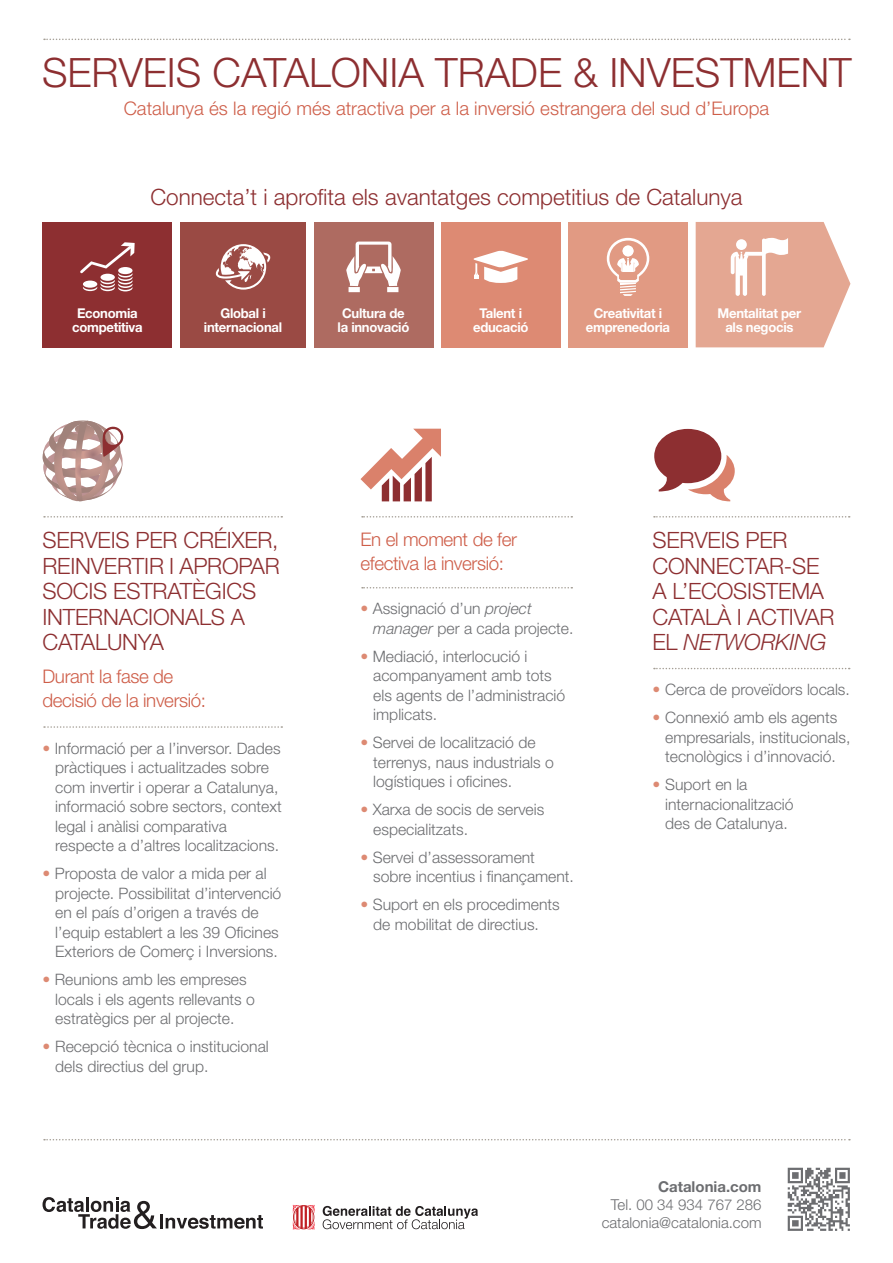
<style>
.page{position:relative;width:893px;height:1263px;background:#fff}
.page>*{position:absolute;margin:0;border:0;box-sizing:border-box;transform-origin:0 0}
.t1{font:300 40.5px "Helvetica Neue LT Std";color:#8d2f31}
.t2{font:300 22.5px/25.5px "Helvetica Neue LT Std";letter-spacing:-.01em;color:#8d2f31}
.t3{font:300 18.75px "Helvetica Neue LT Std";color:#ce5e49}
.t4{font:300 18.75px/24px "Helvetica Neue LT Std";letter-spacing:-.02em;color:#ce5e49}
.t5{font:300 15.75px/19.5px "Helvetica Neue LT Std";color:#6c6d70}
.t6{font:300 15px "Helvetica Neue LT Std";color:#6c6d70}
.t7{font:700 15px "Helvetica Neue LT Std";color:#6c6d70}
.t8{font:700 13.5px/13.5px "Helvetica Neue LT Std";letter-spacing:-.02em;color:#fff;text-align:center}
.s1{color:#dd8a73}
.s2{font-style:italic}
</style>
<div class="page">
<svg style="left:44px;top:39px;width:806px;height:1px"></svg>
<svg style="left:44px;top:1139px;width:806px;height:1px"></svg>
<img style="left:788px;top:1168px;width:62px;height:63px">
<svg style="left:44px;top:516px;width:238px;height:1px"></svg>
<svg style="left:44px;top:726px;width:238px;height:2px"></svg>
<svg style="left:43px;top:420px;width:81px;height:81px"></svg>
<svg style="left:362px;top:516px;width:210px;height:1px"></svg>
<svg style="left:362px;top:587px;width:210px;height:1px"></svg>
<svg style="left:360px;top:429px;width:81px;height:72px"></svg>
<svg style="left:654px;top:516px;width:196px;height:1px"></svg>
<svg style="left:654px;top:668px;width:196px;height:1px"></svg>
<svg style="left:654px;top:429px;width:81px;height:72px"></svg>
<div style="left:180px;top:222px;width:126px;height:125px;background:#9a4a44"></div>
<div style="left:43px;top:222px;width:129px;height:125px;background:#8d2f31"></div>
<div style="left:314px;top:222px;width:119px;height:125px;background:#ae6b61"></div>
<div style="left:441px;top:222px;width:119px;height:125px;background:#dd8a73"></div>
<div style="left:568px;top:222px;width:120px;height:125px;background:#e19a83"></div>
<svg style="left:215px;top:244px;width:56px;height:46px"></svg>
<svg style="left:473px;top:251px;width:55px;height:32px"></svg>
<svg style="left:607px;top:238px;width:42px;height:58px"></svg>
<svg style="left:696px;top:222px;width:154px;height:125px;background:#e7b3a1"></svg>
<svg style="left:346px;top:242px;width:55px;height:50px"></svg>
<svg style="left:80px;top:242px;width:55px;height:49px"></svg>
<hr style="left:160px;top:1214px;width:3px;height:14px;background:#231f20">
<svg style="left:166px;top:1215px;width:97px;height:14px"></svg>
<svg style="left:43px;top:1197px;width:114px;height:32px"></svg>
<svg style="left:323px;top:1206px;width:155px;height:23px"></svg>
<svg style="left:293px;top:1205px;width:22px;height:25px"></svg>
<p class="t1" style="left:42px;top:48px;width:811px">SERVEIS CATALONIA TRADE &amp; INVESTMENT</p>
<p class="t3" style="left:124px;top:97px;width:647px">Catalunya és la regió més atractiva per a la inversió estrangera del sud d’Europa</p>
<p class="t2" style="left:150px;top:184px;width:594px">Connecta’t i aprofita els avantatges competitius de Catalunya</p>
<p class="t8" style="left:72px;top:306px;width:72px">Economia competitiva</p>
<p class="t8" style="left:586px;top:306px;width:86px">Creativitat i emprenedoria</p>
<p class="t8" style="left:204px;top:306px;width:80px">Global i internacional</p>
<p class="t8" style="left:338px;top:306px;width:73px">Cultura de la innovació</p>
<p class="t8" style="left:718px;top:306px;width:85px">Mentalitat per als negocis</p>
<p class="t8" style="left:473px;top:306px;width:57px">Talent i educació</p>
<p class="t2" style="left:43px;top:527px;width:239px">SERVEIS PER CRÉIXER,<br>REINVERTIR I APROPAR<br>SOCIS ESTRATÈGICS<br>INTERNACIONALS A<br>CATALUNYA</p>
<p class="t4" style="left:360px;top:526px;width:158px">En el moment de fer efectiva la inversió:</p>
<p class="t5" style="left:373px;top:599px;width:202px;text-indent:-13px"><span class="s1">•</span> Assignació d’un <span class="s2">project manager</span> per a cada projecte.</p>
<p class="t5" style="left:373px;top:646px;width:193px;text-indent:-13px"><span class="s1">•</span> Mediació, interlocució i acompanyament amb tots els agents de l’administració implicats.</p>
<p class="t5" style="left:373px;top:733px;width:182px;text-indent:-13px"><span class="s1">•</span> Servei de localització de terrenys, naus industrials o logístiques i oficines.</p>
<p class="t5" style="left:373px;top:800px;width:173px;text-indent:-13px"><span class="s1">•</span> Xarxa de socis de serveis especialitzats.</p>
<p class="t5" style="left:373px;top:847px;width:202px;text-indent:-13px"><span class="s1">•</span> Servei d’assessorament sobre incentius i finançament.</p>
<p class="t5" style="left:360px;top:895px;width:201px;text-align:center"><span class="s1">•</span> Suport en els procediments de mobilitat de directius.</p>
<p class="t4" style="left:43px;top:664px;width:165px">Durant la fase de decisió de la inversió:</p>
<p class="t5" style="left:55px;top:738px;width:228px;text-indent:-13px"><span class="s1">•</span> Informació per a l’inversor. Dades pràctiques i actualitzades sobre com invertir i operar a Catalunya, informació sobre sectors, context legal i anàlisi comparativa respecte a d’altres localitzacions.</p>
<p class="t5" style="left:55px;top:863px;width:228px;text-indent:-13px"><span class="s1">•</span> Proposta de valor a mida per al projecte. Possibilitat d’intervenció en el país d’origen a través de l’equip establert a les 39 Oficines Exteriors de Comerç i Inversions.</p>
<p class="t5" style="left:55px;top:969px;width:201px;text-indent:-13px"><span class="s1">•</span> Reunions amb les empreses locals i els agents rellevants o estratègics per al projecte.</p>
<p class="t5" style="left:55px;top:1036px;width:215px;text-indent:-13px"><span class="s1">•</span> Recepció tècnica o institucional dels directius del grup.</p>
<p class="t2" style="left:652px;top:527px;width:184px">SERVEIS PER<br>CONNECTAR-SE<br>A L’ECOSISTEMA<br>CATALÀ I ACTIVAR<br>EL <span class="s2">NETWORKING</span></p>
<p class="t5" style="left:652px;top:679px;width:199px"><span class="s1">•</span> Cerca de proveïdors locals.</p>
<p class="t5" style="left:665px;top:707px;width:187px;text-indent:-13px"><span class="s1">•</span> Connexió amb els agents empresarials, institucionals, tecnològics i d’innovació.</p>
<p class="t5" style="left:665px;top:774px;width:130px;text-indent:-13px"><span class="s1">•</span> Suport en la internacionalització des de Catalunya.</p>
<p class="t7" style="left:658px;top:1178px;width:105px">Catalonia.com</p>
<p class="t6" style="left:611px;top:1196px;width:152px">Tel. 00 34 934 767 286</p>
<p class="t6" style="left:602px;top:1214px;width:161px">catalonia@catalonia.com</p>
</div>
